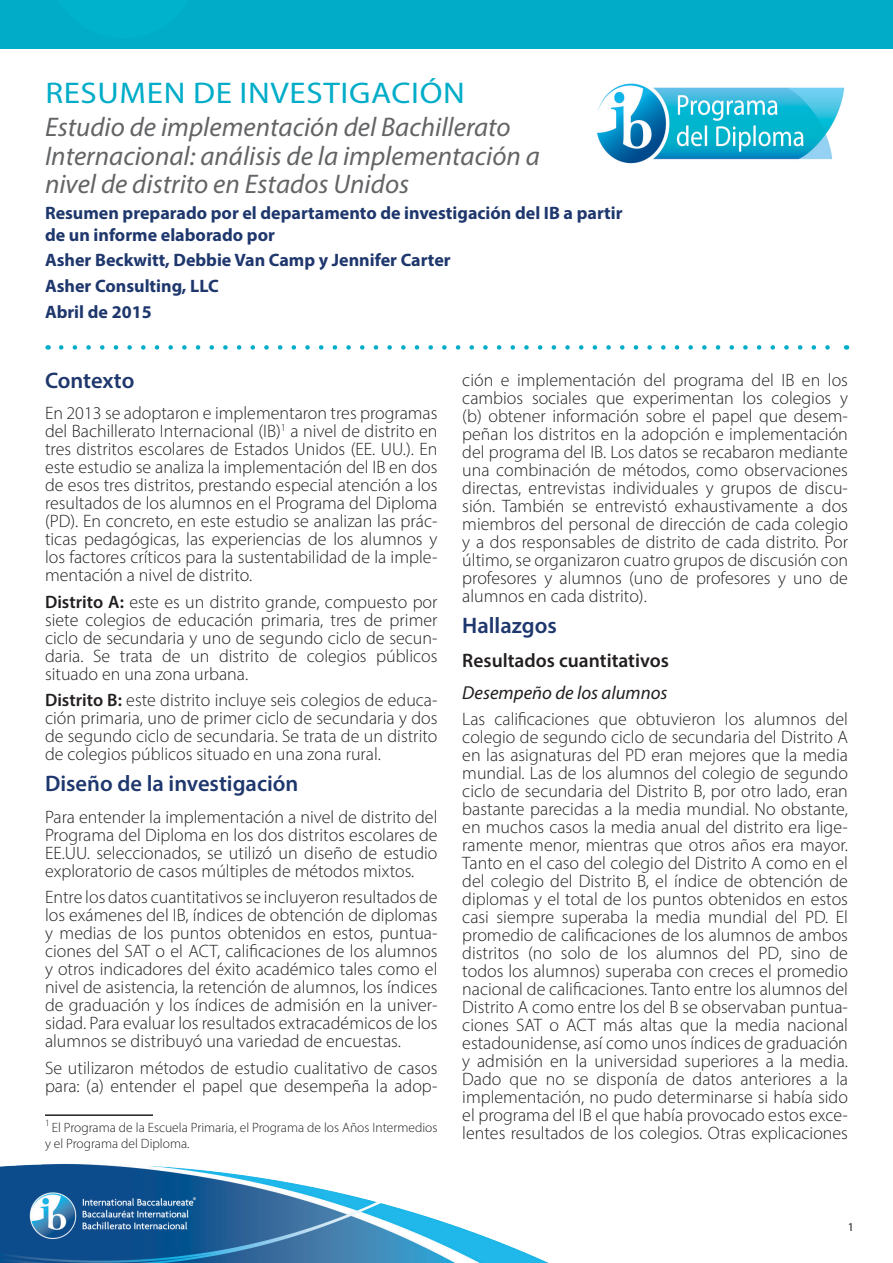
<style>
.page{position:relative;width:893px;height:1263px;background:#fff}
.page>*{position:absolute;margin:0;border:0;box-sizing:border-box;transform-origin:0 0}
.Research_main_headin{font:30px "Myriad Pro";letter-spacing:.02em;color:#00acc8;scale:1.1 1}
.Study_title{font:italic 27px/28.5px "Myriad Pro";color:#636466}
.Heading_1_-_dark_blu{font:600 22.5px "Myriad Pro";color:#1e376d}
.Body_subheading{font:600 19.5px "Myriad Pro";color:#231f20}
.Sub_sub_heading{font:italic 18.75px "Myriad Pro";color:#231f20}
.Main_body{font:300 18px/18px "Myriad Pro";color:#231f20;text-align:justify}
.Credit{font:700 18px/21.6px "Myriad Pro";color:#1e376d}
.Footnote{font:300 13.5px/16.5px "Myriad Pro";color:#231f20}
.t1{font:12px "Myriad Pro";color:#231f20}
.s1{font-weight:600}
</style>
<div class="page">
<div style="left:0;top:0;width:893px;height:48px;background:#00acc8"></div>
<img style="left:0;top:1163px;width:549px;height:100px">
<hr style="left:45px;top:1114px;width:108px;height:2px;background:#231f20">
<svg style="left:61px;top:345px;width:769px;height:5px"></svg>
<img style="left:597px;top:83px;width:248px;height:81px">
<p class="Research_main_headin" style="left:45px;top:75px;width:383px">RESUMEN DE INVESTIGACIÓN</p>
<p class="Study_title" style="left:45px;top:112px;width:496px">Estudio de implementación del Bachillerato<br>Internacional: análisis de la implementación a nivel de distrito en Estados Unidos</p>
<p class="Credit" style="left:45px;top:201px;width:579px">Resumen preparado por el departamento de investigación del IB a partir de un informe elaborado por</p>
<p class="Credit" style="left:45px;top:249px;width:407px">Asher Beckwitt, Debbie Van Camp y Jennifer Carter</p>
<p class="Credit" style="left:45px;top:275px;width:175px">Asher Consulting, LLC</p>
<p class="Credit" style="left:45px;top:301px;width:108px">Abril de 2015</p>
<p class="Heading_1_-_dark_blu" style="left:45px;top:366px;width:91px">Contexto</p>
<p class="Main_body" style="left:45px;top:404px;width:394px">En 2013 se adoptaron e implementaron tres programas del Bachillerato Internacional (IB)<sup>1</sup> a nivel de distrito en tres distritos escolares de Estados Unidos (EE. UU.). En este estudio se analiza la implementación del IB en dos de esos tres distritos, prestando especial atención a los resultados de los alumnos en el Programa del Diploma (PD). En concreto, en este estudio se analizan las prác&shy;ticas pedagógicas, las experiencias de los alumnos y los factores críticos para la sustentabilidad de la imple&shy;mentación a nivel de distrito.</p>
<p class="Main_body" style="left:45px;top:592px;width:394px"><span class="s1">Distrito A:</span> este es un distrito grande, compuesto por siete colegios de educación primaria, tres de primer ciclo de secundaria y uno de segundo ciclo de secun&shy;daria. Se trata de un distrito de colegios públicos situado en una zona urbana.</p>
<p class="Main_body" style="left:45px;top:691px;width:394px"><span class="s1">Distrito B:</span> este distrito incluye seis colegios de educa&shy;ción primaria, uno de primer ciclo de secundaria y dos de segundo ciclo de secundaria. Se trata de un distrito de colegios públicos situado en una zona rural.</p>
<p class="Heading_1_-_dark_blu" style="left:45px;top:769px;width:255px">Diseño de la investigación</p>
<p class="Main_body" style="left:45px;top:807px;width:394px">Para entender la implementación a nivel de distrito del Programa del Diploma en los dos distritos escolares de EE.UU. seleccionados, se utilizó un diseño de estudio exploratorio de casos múltiples de métodos mixtos.</p>
<p class="Main_body" style="left:45px;top:888px;width:394px">Entre los datos cuantitativos se incluyeron resultados de los exámenes del IB, índices de obtención de diplomas y medias de los puntos obtenidos en estos, puntua&shy;ciones del SAT o el ACT, calificaciones de los alumnos y otros indicadores del éxito académico tales como el nivel de asistencia, la retención de alumnos, los índices de graduación y los índices de admisión en la univer&shy;sidad. Para evaluar los resultados extracadémicos de los alumnos se distribuyó una variedad de encuestas.</p>
<p class="Main_body" style="left:45px;top:1058px;width:394px">Se utilizaron métodos de estudio cualitativo de casos para: (a) entender el papel que desempeña la adop-</p>
<p class="Footnote" style="left:45px;top:1119px;width:394px"><sup>1</sup> El Programa de la Escuela Primaria, el Programa de los Años Intermedios y el Programa del Diploma.</p>
<p class="Main_body" style="left:462px;top:370px;width:387px">ción e implementación del programa del IB en los cambios sociales que experimentan los colegios y (b) obtener información sobre el papel que desem&shy;peñan los distritos en la adopción e implementación del programa del IB. Los datos se recabaron mediante una combinación de métodos, como observaciones directas, entrevistas individuales y grupos de discu&shy;sión. También se entrevistó exhaustivamente a dos miembros del personal de dirección de cada colegio y a dos responsables de distrito de cada distrito. Por último, se organizaron cuatro grupos de discusión con profesores y alumnos (uno de profesores y uno de alumnos en cada distrito).</p>
<p class="Heading_1_-_dark_blu" style="left:462px;top:611px;width:96px">Hallazgos</p>
<p class="Body_subheading" style="left:462px;top:648px;width:208px">Resultados cuantitativos</p>
<p class="Sub_sub_heading" style="left:462px;top:681px;width:207px">Desempeño de los alumnos</p>
<p class="Main_body" style="left:462px;top:710px;width:387px">Las calificaciones que obtuvieron los alumnos del colegio de segundo ciclo de secundaria del Distrito A en las asignaturas del PD eran mejores que la media mundial. Las de los alumnos del colegio de segundo ciclo de secundaria del Distrito B, por otro lado, eran bastante parecidas a la media mundial. No obstante, en muchos casos la media anual del distrito era lige&shy;ramente menor, mientras que otros años era mayor.<br>Tanto en el caso del colegio del Distrito A como en el del colegio del Distrito B, el índice de obtención de diplomas y el total de los puntos obtenidos en estos casi siempre superaba la media mundial del PD. El promedio de calificaciones de los alumnos de ambos distritos (no solo de los alumnos del PD, sino de todos los alumnos) superaba con creces el promedio nacional de calificaciones. Tanto entre los alumnos del Distrito A como entre los del B se observaban puntua&shy;ciones SAT o ACT más altas que la media nacional estadounidense, así como unos índices de graduación y admisión en la universidad superiores a la media.<br>Dado que no se disponía de datos anteriores a la implementación, no pudo determinarse si había sido el programa del IB el que había provocado estos exce&shy;lentes resultados de los colegios. Otras explicaciones</p>
<p class="t1" style="left:848px;top:1220px;width:8px">1</p>
</div>
